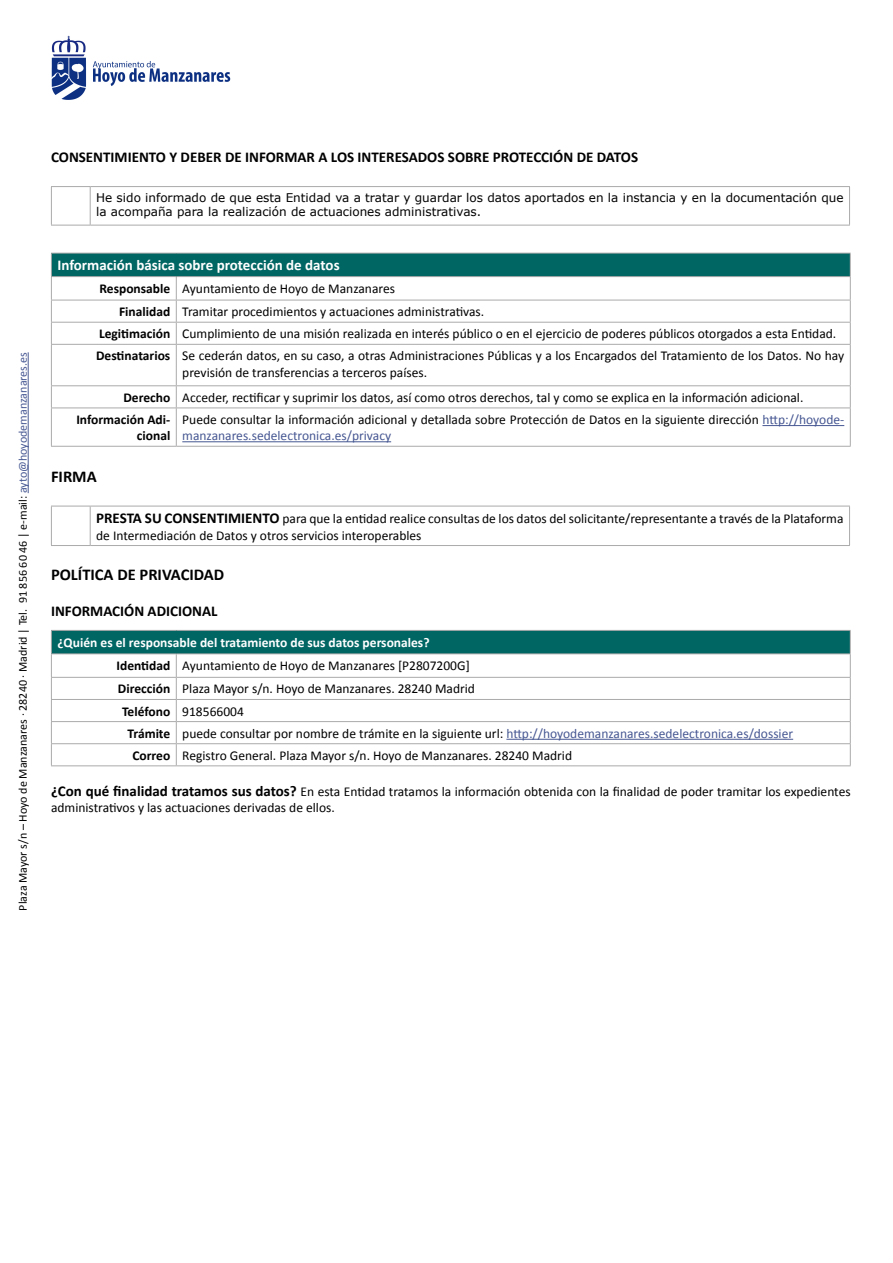
<style>
.page{position:relative;width:893px;height:1263px;background:#fff}
.page>*{position:absolute;margin:0;border:0;box-sizing:border-box;transform-origin:0 0}
.t1{font:700 16.5px "Calibri";color:#000}
.t2{font:700 15px "Calibri";color:#000}
.t3{font:700 15px "Calibri";color:#fff}
.t4{font:13.5px/23.4px "Calibri";color:#000}
.t5{font:700 13.5px/16.2px "Calibri";color:#000;text-align:right}
.t6{font:12px/14.4px "Verdana";color:#000}
.t7{font:12px "Calibri";color:#000}
.s1{color:#465792}
.s2{font-weight:700}
.s3{font-weight:700;font-size:15px}
.s4{font-weight:700;color:#fff}
</style>
<div class="page">
<hr style="left:51px;top:186px;width:39px;height:1px;background:#aaa">
<hr style="left:51px;top:187px;width:1px;height:38px;background:#aaa">
<hr style="left:90px;top:186px;width:760px;height:1px;background:#aaa">
<hr style="left:90px;top:187px;width:1px;height:38px;background:#aaa">
<hr style="left:849px;top:187px;width:1px;height:38px;background:#aaa">
<hr style="left:51px;top:225px;width:39px;height:1px;background:#aaa">
<hr style="left:90px;top:225px;width:760px;height:1px;background:#aaa">
<div style="left:51px;top:253px;width:799px;height:24px;background:#006664"></div>
<hr style="left:51px;top:253px;width:125px;height:1px;background:#aaa">
<hr style="left:176px;top:253px;width:675px;height:1px;background:#aaa">
<hr style="left:51px;top:276px;width:125px;height:1px;background:#aaa">
<hr style="left:176px;top:276px;width:675px;height:1px;background:#aaa">
<hr style="left:51px;top:300px;width:125px;height:1px;background:#aaa">
<hr style="left:176px;top:300px;width:675px;height:1px;background:#aaa">
<hr style="left:51px;top:322px;width:125px;height:1px;background:#aaa">
<svg style="left:51px;top:253px;width:1px;height:91px"></svg>
<hr style="left:176px;top:322px;width:675px;height:1px;background:#aaa">
<svg style="left:176px;top:277px;width:1px;height:67px"></svg>
<svg style="left:850px;top:253px;width:1px;height:91px"></svg>
<hr style="left:51px;top:344px;width:125px;height:1px;background:#aaa">
<hr style="left:51px;top:345px;width:1px;height:40px;background:#aaa">
<hr style="left:176px;top:344px;width:675px;height:1px;background:#aaa">
<hr style="left:176px;top:345px;width:1px;height:40px;background:#aaa">
<hr style="left:850px;top:345px;width:1px;height:40px;background:#aaa">
<hr style="left:51px;top:385px;width:125px;height:1px;background:#aaa">
<svg style="left:51px;top:386px;width:1px;height:22px"></svg>
<hr style="left:176px;top:385px;width:675px;height:1px;background:#aaa">
<svg style="left:176px;top:386px;width:1px;height:22px"></svg>
<svg style="left:850px;top:386px;width:1px;height:22px"></svg>
<hr style="left:51px;top:408px;width:125px;height:1px;background:#aaa">
<hr style="left:51px;top:408px;width:1px;height:38px;background:#aaa">
<hr style="left:176px;top:408px;width:675px;height:1px;background:#aaa">
<hr style="left:176px;top:408px;width:1px;height:38px;background:#aaa">
<hr style="left:850px;top:408px;width:1px;height:38px;background:#aaa">
<hr style="left:51px;top:446px;width:125px;height:1px;background:#aaa">
<hr style="left:176px;top:446px;width:675px;height:1px;background:#aaa">
<hr style="left:762px;top:425px;width:82px;height:1px;background:#465792">
<hr style="left:182px;top:441px;width:209px;height:1px;background:#465792">
<hr style="left:51px;top:506px;width:39px;height:1px;background:#aaa">
<hr style="left:51px;top:506px;width:1px;height:39px;background:#aaa">
<hr style="left:90px;top:506px;width:760px;height:1px;background:#aaa">
<hr style="left:90px;top:506px;width:1px;height:39px;background:#aaa">
<hr style="left:849px;top:506px;width:1px;height:39px;background:#aaa">
<hr style="left:51px;top:545px;width:39px;height:1px;background:#aaa">
<hr style="left:90px;top:545px;width:760px;height:1px;background:#aaa">
<div style="left:51px;top:630px;width:799px;height:24px;background:#006664"></div>
<hr style="left:51px;top:630px;width:125px;height:1px;background:#aaa">
<hr style="left:176px;top:630px;width:675px;height:1px;background:#aaa">
<hr style="left:51px;top:653px;width:125px;height:1px;background:#aaa">
<hr style="left:176px;top:653px;width:675px;height:1px;background:#aaa">
<hr style="left:51px;top:677px;width:125px;height:1px;background:#aaa">
<hr style="left:176px;top:677px;width:675px;height:1px;background:#aaa">
<hr style="left:51px;top:699px;width:125px;height:1px;background:#aaa">
<hr style="left:176px;top:699px;width:675px;height:1px;background:#aaa">
<hr style="left:51px;top:721px;width:125px;height:1px;background:#aaa">
<hr style="left:176px;top:721px;width:675px;height:1px;background:#aaa">
<hr style="left:51px;top:743px;width:125px;height:1px;background:#aaa">
<svg style="left:51px;top:631px;width:1px;height:134px"></svg>
<hr style="left:176px;top:743px;width:675px;height:1px;background:#aaa">
<svg style="left:176px;top:654px;width:1px;height:111px"></svg>
<svg style="left:850px;top:631px;width:1px;height:134px"></svg>
<hr style="left:51px;top:765px;width:125px;height:1px;background:#aaa">
<hr style="left:176px;top:765px;width:675px;height:1px;background:#aaa">
<hr style="left:506px;top:739px;width:287px;height:1px;background:#465792">
<hr style="left:28px;top:352px;width:1px;height:141px;background:#465792">
<img style="left:51px;top:35px;width:180px;height:65px">
<p class="t7" style="left:15px;top:911px;width:560px;rotate:-90deg">Plaza Mayor s/n – Hoyo de Manzanares · 28240 · Madrid | Tel. 91 856 60 46 | e-mail: <span class="s1">ayto@hoyodemanzanares.es</span></p>
<p class="t2" style="left:51px;top:148px;width:589px">CONSENTIMIENTO Y DEBER DE INFORMAR A LOS INTERESADOS SOBRE PROTECCIÓN DE DATOS</p>
<p class="t6" style="left:96px;top:190px;width:749px">He sido informado de que esta Entidad va a tratar y guardar los datos aportados en la instancia y en la documentación que la acompaña para la realización de actuaciones administrativas.</p>
<p class="t3" style="left:57px;top:256px;width:284px">Información básica sobre protección de datos</p>
<p class="t4" style="left:119px;top:277px;width:367px;text-indent:-20px"><span class="s2">Responsable</span> Ayuntamiento de Hoyo de Manzanares<br><span class="s2">Finalidad</span> Tramitar procedimientos y actuaciones administrativas.</p>
<p class="t4" style="left:96px;top:323px;width:750px;line-height:22.2px"><span class="s2">Legitimación</span> Cumplimiento de una misión realizada en interés público o en el ejercicio de poderes públicos otorgados a esta Entidad.<br><span class="s2">Destinatarios</span> Se cederán datos, en su caso, a otras Administraciones Públicas y a los Encargados del Tratamiento de los Datos. No hay</p>
<p class="t4" style="left:123px;top:360px;width:681px;line-height:25.2px;text-indent:59px">previsión de transferencias a terceros países.<br><span class="s2">Derecho</span> Acceder, rectificar y suprimir los datos, así como otros derechos, tal y como se explica en la información adicional.</p>
<p class="t5" style="left:76px;top:411px;width:95px">Información Adi&shy;cional</p>
<p class="t4" style="left:182px;top:411px;width:663px;line-height:16.2px">Puede consultar la información adicional y detallada sobre Protección de Datos en la siguiente dirección <span class="s1">http://hoyode&shy;manzanares.sedelectronica.es/privacy</span></p>
<p class="t1" style="left:51px;top:466px;width:47px">FIRMA</p>
<p class="t4" style="left:96px;top:511px;width:749px;line-height:16.2px"><span class="s3">PRESTA SU CONSENTIMIENTO</span> para que la entidad realice consultas de los datos del solicitante/representante a través de la Plataforma de Intermediación de Datos y otros servicios interoperables</p>
<p class="t1" style="left:51px;top:563px;width:175px">POLÍTICA DE PRIVACIDAD</p>
<p class="t2" style="left:51px;top:601px;width:168px">INFORMACIÓN ADICIONAL</p>
<p class="t4" style="left:116px;top:630px;width:360px;text-indent:-59px"><span class="s4">¿Quién es el responsable del tratamiento de sus datos personales?<br></span><span class="s2">Identidad</span> Ayuntamiento de Hoyo de Manzanares [P2807200G]<br><span class="s2">Dirección</span> Plaza Mayor s/n. Hoyo de Manzanares. 28240 Madrid</p>
<p class="t4" style="left:122px;top:699px;width:123px"><span class="s2">Teléfono</span> 918566004</p>
<p class="t4" style="left:128px;top:721px;width:667px"><span class="s2">Trámite</span> puede consultar por nombre de trámite en la siguiente url: <span class="s1">http://hoyodemanzanares.sedelectronica.es/dossier</span></p>
<p class="t4" style="left:132px;top:744px;width:441px"><span class="s2">Correo</span> Registro General. Plaza Mayor s/n. Hoyo de Manzanares. 28240 Madrid</p>
<p class="t4" style="left:51px;top:784px;width:801px;line-height:16.2px"><span class="s3">¿Con qué finalidad tratamos sus datos?</span> En esta Entidad tratamos la información obtenida con la fi nalidad de poder tramitar los expedientes administrativos y las actuaciones derivadas de ellos.</p>
</div>
